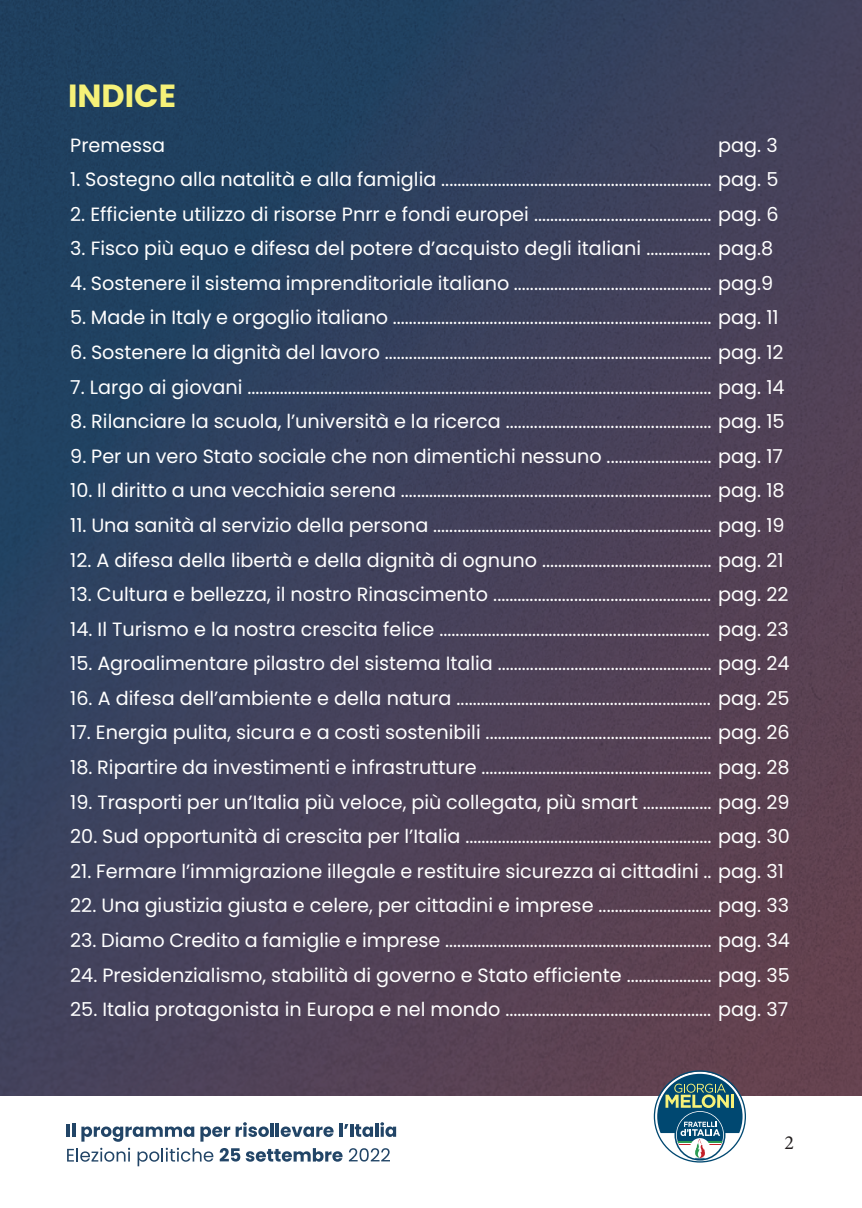
<style>
.page{position:relative;width:862px;height:1208px;background:#fff}
.page>*{position:absolute;margin:0;border:0;box-sizing:border-box;transform-origin:0 0}
.t1{font:700 32px "Poppins";color:#f6f178}
.t2{font:20px "Minion Pro";color:#231f20}
.t3{font:19.2px "Poppins";color:#fff}
</style>
<div class="page">
<img style="left:0;top:0;width:862px;height:1096px">
<svg style="left:67px;top:1123px;width:8px;height:13px"></svg>
<svg style="left:81px;top:1126px;width:113px;height:15px"></svg>
<svg style="left:200px;top:1126px;width:30px;height:15px"></svg>
<svg style="left:236px;top:1122px;width:33px;height:15px"></svg>
<hr style="left:270px;top:1123px;width:4px;height:13px;background:#224567">
<svg style="left:276px;top:1122px;width:120px;height:15px"></svg>
<svg style="left:67px;top:1147px;width:63px;height:14px"></svg>
<svg style="left:138px;top:1147px;width:75px;height:19px"></svg>
<svg style="left:220px;top:1148px;width:20px;height:13px"></svg>
<svg style="left:246px;top:1148px;width:96px;height:13px"></svg>
<svg style="left:349px;top:1148px;width:41px;height:13px"></svg>
<svg style="left:654px;top:1070px;width:92px;height:92px"></svg>
<h1 class="t1" style="left:68px;top:78px;width:109px">INDICE</h1>
<p class="t3" style="left:70px;top:134px;width:96px">Premessa</p>
<p class="t3" style="left:70px;top:168px;width:710px">1. Sostegno alla natalità e alla famiglia ................................................................... pag. 5</p>
<p class="t3" style="left:70px;top:203px;width:710px">2. Efficiente utilizzo di risorse Pnrr e fondi europei ............................................ pag. 6</p>
<p class="t3" style="left:70px;top:237px;width:704px">3. Fisco più equo e difesa del potere d’acquisto degli italiani ................ pag.8</p>
<p class="t3" style="left:70px;top:272px;width:704px">4. Sostenere il sistema imprenditoriale italiano ................................................. pag.9</p>
<p class="t3" style="left:70px;top:307px;width:710px">5. Made in Italy e orgoglio italiano ............................................................................... pag. 11</p>
<p class="t3" style="left:70px;top:341px;width:715px">6. Sostenere la dignità del lavoro ................................................................................. pag. 12</p>
<p class="t3" style="left:70px;top:376px;width:716px">7. Largo ai giovani ................................................................................................................... pag. 14</p>
<p class="t3" style="left:70px;top:410px;width:716px">8. Rilanciare la scuola, l’università e la ricerca ................................................... pag. 15</p>
<p class="t3" style="left:70px;top:445px;width:714px">9. Per un vero Stato sociale che non dimentichi nessuno .......................... pag. 17</p>
<p class="t3" style="left:70px;top:479px;width:716px">10. Il diritto a una vecchiaia serena ............................................................................. pag. 18</p>
<p class="t3" style="left:70px;top:514px;width:716px">11. Una sanità al servizio della persona ..................................................................... pag. 19</p>
<p class="t3" style="left:70px;top:549px;width:715px">12. A difesa della libertà e della dignità di ognuno .......................................... pag. 21</p>
<p class="t3" style="left:70px;top:583px;width:720px">13. Cultura e bellezza, il nostro Rinascimento ...................................................... pag. 22</p>
<p class="t3" style="left:70px;top:618px;width:720px">14. Il Turismo e la nostra crescita felice ................................................................... pag. 23</p>
<p class="t3" style="left:70px;top:652px;width:721px">15. Agroalimentare pilastro del sistema Italia ..................................................... pag. 24</p>
<p class="t3" style="left:70px;top:687px;width:721px">16. A difesa dell’ambiente e della natura ............................................................... pag. 25</p>
<p class="t3" style="left:70px;top:721px;width:721px">17. Energia pulita, sicura e a costi sostenibili ........................................................ pag. 26</p>
<p class="t3" style="left:70px;top:756px;width:721px">18. Ripartire da investimenti e infrastrutture ......................................................... pag. 28</p>
<p class="t3" style="left:70px;top:791px;width:721px">19. Trasporti per un’Italia più veloce, più collegata, più smart ................. pag. 29</p>
<p class="t3" style="left:70px;top:825px;width:721px">20. Sud opportunità di crescita per l’Italia ............................................................. pag. 30</p>
<p class="t3" style="left:70px;top:860px;width:715px">21. Fermare l’immigrazione illegale e restituire sicurezza ai cittadini .. pag. 31</p>
<p class="t3" style="left:70px;top:894px;width:720px">22. Una giustizia giusta e celere, per cittadini e imprese ............................ pag. 33</p>
<p class="t3" style="left:70px;top:929px;width:721px">23. Diamo Credito a famiglie e imprese .................................................................. pag. 34</p>
<p class="t3" style="left:70px;top:963px;width:721px">24. Presidenzialismo, stabilità di governo e Stato efficiente ..................... pag. 35</p>
<p class="t3" style="left:70px;top:998px;width:719px">25. Italia protagonista in Europa e nel mondo ................................................... pag. 37</p>
<p class="t3" style="left:718px;top:134px;width:61px">pag. 3</p>
<p class="t2" style="left:784px;top:1130px;width:11px">2</p>
</div>
